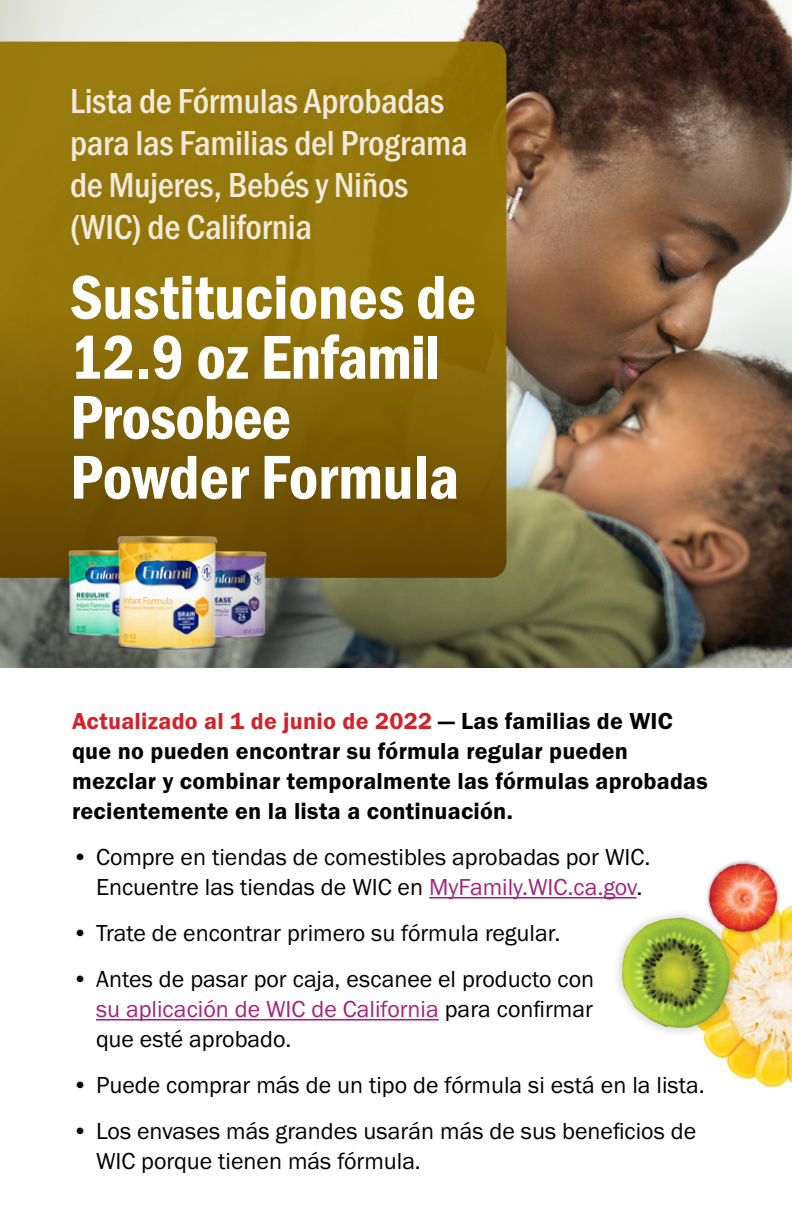
<style>
.page{position:relative;width:792px;height:1224px;background:#fff}
.page>*{position:absolute;margin:0;border:0;box-sizing:border-box;transform-origin:0 0}
.t1{font:64px/60px "Franklin Gothic URW Con Dem";color:#fff}
.t2{font:500 36px/42px "Franklin Gothic URW Cond";letter-spacing:-.01em;color:#f2eada}
.t3{font:24px/30px "Franklin Gothic URW Boo";color:#000}
.t4{font:24px/30px "Franklin Gothic URW Dem";letter-spacing:.01em;color:#000}
.s1{color:#d2232a}
.s2{color:#a5247a}
</style>
<div class="page">
<img style="left:0;top:0;width:792px;height:667px">
<svg style="left:0;top:42px;width:506px;height:270px;background:#94760b"></svg>
<svg style="left:0;top:312px;width:506px;height:266px;background:#7b5c05"></svg>
<img style="left:234px;top:547px;width:45px;height:98px">
<img style="left:54px;top:545px;width:44px;height:99px">
<img style="left:98px;top:529px;width:136px;height:132px">
<img style="left:703px;top:906px;width:89px;height:182px">
<hr style="left:429px;top:897px;width:208px;height:2px;background:#a5247a">
<hr style="left:96px;top:1019px;width:343px;height:2px;background:#a5247a">
<div style="left:611px;top:908px;width:130px;height:130px;background:#000;opacity:.25"></div>
<img style="left:622px;top:918px;width:109px;height:110px">
<div style="left:705px;top:859px;width:77px;height:77px;background:#000;opacity:.5"></div>
<img style="left:709px;top:864px;width:38px;height:45px">
<h1 class="t2" style="left:70px;top:77px;width:399px">Lista de Fórmulas Aprobadas para las Familias del Programa de Mujeres, Bebés y Niños (WIC) de California</h1>
<h1 class="t1" style="left:70px;top:265px;width:408px">Sustituciones de<br>12.9 oz Enfamil<br>Prosobee<br>Powder Formula</h1>
<p class="t4" style="left:72px;top:706px;width:637px"><span class="s1">Actualizado al 1 de junio de 2022</span> — Las familias de WIC que no pueden encontrar su fórmula regular pueden mezclar y combinar temporalmente las fórmulas aprobadas recientemente en la lista a continuación.</p>
<p class="t3" style="left:96px;top:842px;width:556px;text-indent:-24px">• Compre en tiendas de comestibles aprobadas por WIC.<br>Encuentre las tiendas de WIC en <span class="s2">MyFamily.WIC.ca.gov</span>.</p>
<p class="t3" style="left:72px;top:918px;width:490px">• Trate de encontrar primero su fórmula regular.</p>
<p class="t3" style="left:96px;top:964px;width:500px;text-align:justify;text-indent:-24px">• Antes de pasar por caja, escanee el producto con <span class="s2">su aplicación de WIC de California</span> para confirmar que esté aprobado.</p>
<p class="t3" style="left:72px;top:1070px;width:634px">• Puede comprar más de un tipo de fórmula si está en la lista.</p>
<p class="t3" style="left:96px;top:1116px;width:602px;text-indent:-24px">• Los envases más grandes usarán más de sus beneficios de<br>WIC porque tienen más fórmula.</p>
</div>
